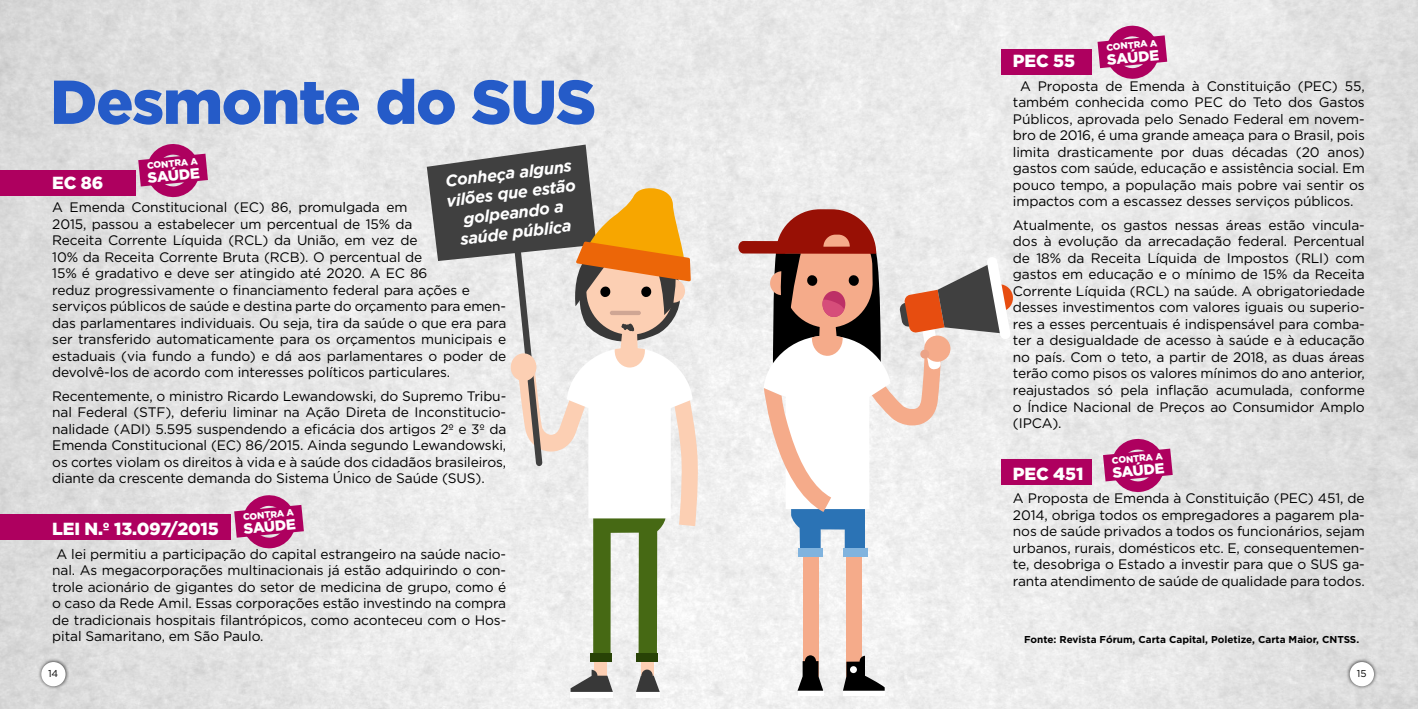
<style>
.page{position:relative;width:1418px;height:709px;background:#fff}
.page>*{position:absolute;margin:0;border:0;box-sizing:border-box;transform-origin:0 0}
.t1{font:900 61.75px "Gotham";letter-spacing:-.02em;color:#255bc8}
.t2{font:900 17.5px "Gotham";letter-spacing:-.01em;color:#fff}
.t3{font:italic 700 16.5px/19.8px "Gotham";color:#fff;text-align:center}
.t4{font:900 14.62px "Gotham";color:#fff}
.t5{font:13.75px/16.5px "Gotham";letter-spacing:-.01em;color:#000;text-align:justify}
.t6{font:700 10px "Gotham";color:#000}
.t7{font:10px "Gotham";color:#000}
.t8{font:900 9.25px "Gotham";color:#fff}
</style>
<div class="page">
<img style="left:0;top:0;width:1417px;height:709px">
<div style="left:594px;top:660px;width:13px;height:17px;background:#fccfb3"></div>
<div style="left:640px;top:660px;width:13px;height:17px;background:#fccfb3"></div>
<div style="left:570px;top:692px;width:42px;height:6px;background:#fff"></div>
<svg style="left:570px;top:669px;width:43px;height:23px"></svg>
<div style="left:635px;top:692px;width:24px;height:6px;background:#fff"></div>
<svg style="left:636px;top:669px;width:23px;height:23px"></svg>
<div style="left:590px;top:653px;width:22px;height:8px;background:#284206"></div>
<div style="left:636px;top:653px;width:22px;height:8px;background:#284206"></div>
<svg style="left:427px;top:145px;width:271px;height:515px"></svg>
<div style="left:0;top:170px;width:135px;height:26px;background:#ae005f"></div>
<div style="left:0;top:514px;width:230px;height:26px;background:#ae005f"></div>
<div style="left:1001px;top:49px;width:90px;height:25px;background:#ae005f"></div>
<div style="left:1001px;top:459px;width:90px;height:26px;background:#ae005f"></div>
<div style="left:802px;top:552px;width:16px;height:124px;background:#f5ab8a"></div>
<div style="left:846px;top:552px;width:16px;height:124px;background:#f5ab8a"></div>
<div style="left:843px;top:690px;width:41px;height:6px;background:#fff"></div>
<svg style="left:843px;top:655px;width:41px;height:35px"></svg>
<div style="left:850px;top:666px;width:7px;height:7px;background:#fff;border-radius:50%"></div>
<div style="left:797px;top:690px;width:26px;height:6px;background:#fff"></div>
<svg style="left:797px;top:655px;width:26px;height:35px"></svg>
<div style="left:798px;top:548px;width:24px;height:8px;background:#80b3de"></div>
<div style="left:843px;top:548px;width:24px;height:8px;background:#80b3de"></div>
<svg style="left:738px;top:209px;width:276px;height:343px"></svg>
<svg style="left:138px;top:141px;width:70px;height:62px;background:#c25b93"></svg>
<svg style="left:234px;top:492px;width:70px;height:62px;background:#c45c95"></svg>
<svg style="left:1102px;top:436px;width:70px;height:62px;background:#c55d96"></svg>
<svg style="left:1097px;top:23px;width:70px;height:62px;background:#c75f98"></svg>
<div style="left:37px;top:658px;width:32px;height:32px;background:#000;opacity:.75"></div>
<div style="left:41px;top:662px;width:25px;height:24px;background:#fff;border-radius:50%"></div>
<div style="left:1345px;top:658px;width:32px;height:32px;background:#000;opacity:.75"></div>
<div style="left:1349px;top:662px;width:24px;height:24px;background:#fff;border-radius:50%"></div>
<h1 class="t1" style="left:50px;top:59px;width:547px">Desmonte do SUS</h1>
<p class="t3" style="left:442px;top:171px;width:132px;rotate:-7deg">Conheça alguns vilões que estão golpeando a saúde pública</p>
<p class="t8" style="left:146px;top:160px;width:53px;rotate:-6deg">CONTRA A</p>
<p class="t4" style="left:147px;top:168px;width:54px;rotate:-6deg">SAÚDE</p>
<p class="t2" style="left:52px;top:170px;width:53px">EC 86</p>
<p class="t5" style="left:52px;top:199px;width:455px;text-align:left">A Emenda Constitucional (EC) 86, promulgada em<br>2015, passou a estabelecer um percentual de 15% da<br>Receita Corrente Líquida (RCL) da União, em vez de<br>10% da Receita Corrente Bruta (RCB). O percentual de<br>15% é gradativo e deve ser atingido até 2020. A EC 86<br>reduz progressivamente o financiamento federal para ações e serviços públicos de saúde e destina parte do orçamento para emen&shy;das parlamentares individuais. Ou seja, tira da saúde o que era para ser transferido automaticamente para os orçamentos municipais e estaduais (via fundo a fundo) e dá aos parlamentares o poder de devolvê-los de acordo com interesses políticos particulares.</p>
<p class="t5" style="left:52px;top:387px;width:455px">Recentemente, o ministro Ricardo Lewandowski, do Supremo Tribu&shy;nal Federal (STF), deferiu liminar na Ação Direta de Inconstitucio&shy;nalidade (ADI) 5.595 suspendendo a eficácia dos artigos 2º e 3º da Emenda Constitucional (EC) 86/2015. Ainda segundo Lewandowski, os cortes violam os direitos à vida e à saúde dos cidadãos brasileiros, diante da crescente demanda do Sistema Único de Saúde (SUS).</p>
<p class="t2" style="left:52px;top:517px;width:168px">LEI N.º 13.097/2015</p>
<p class="t5" style="left:52px;top:545px;width:455px">A lei permitiu a participação do capital estrangeiro na saúde nacio&shy;nal. As megacorporações multinacionais já estão adquirindo o con&shy;trole acionário de gigantes do setor de medicina de grupo, como é o caso da Rede Amil. Essas corporações estão investindo na compra de tradicionais hospitais filantrópicos, como aconteceu com o Hos&shy;pital Samaritano, em São Paulo.</p>
<p class="t8" style="left:242px;top:511px;width:53px;rotate:-6deg">CONTRA A</p>
<p class="t4" style="left:242px;top:519px;width:54px;rotate:-6deg">SAÚDE</p>
<p class="t8" style="left:1105px;top:41px;width:53px;rotate:-6deg">CONTRA A</p>
<p class="t4" style="left:1105px;top:50px;width:54px;rotate:-6deg">SAÚDE</p>
<p class="t2" style="left:1012px;top:49px;width:64px">PEC 55</p>
<p class="t5" style="left:1012px;top:77px;width:353px;text-indent:7px">A Proposta de Emenda à Constituição (PEC) 55, também conhecida como PEC do Teto dos Gastos Públicos, aprovada pelo Senado Federal em novem&shy;bro de 2016, é uma grande ameaça para o Brasil, pois limita drasticamente por duas décadas (20 anos) gastos com saúde, educação e assistência social. Em pouco tempo, a população mais pobre vai sentir os impactos com a escassez desses serviços públicos.</p>
<p class="t5" style="left:1012px;top:216px;width:353px">Atualmente, os gastos nessas áreas estão vincula&shy;dos à evolução da arrecadação federal. Percentual de 18% da Receita Líquida de Impostos (RLI) com gastos em educação e o mínimo de 15% da Receita Corrente Líquida (RCL) na saúde. A obrigatoriedade desses investimentos com valores iguais ou superio&shy;res a esses percentuais é indispensável para comba&shy;ter a desigualdade de acesso à saúde e à educação no país. Com o teto, a partir de 2018, as duas áreas terão como pisos os valores mínimos do ano anterior, reajustados só pela inflação acumulada, conforme o Índice Nacional de Preços ao Consumidor Amplo (IPCA).</p>
<p class="t2" style="left:1012px;top:461px;width:72px">PEC 451</p>
<p class="t5" style="left:1012px;top:490px;width:353px">A Proposta de Emenda à Constituição (PEC) 451, de 2014, obriga todos os empregadores a pagarem pla&shy;nos de saúde privados a todos os funcionários, sejam urbanos, rurais, domésticos etc. E, consequentemen&shy;te, desobriga o Estado a investir para que o SUS ga&shy;ranta atendimento de saúde de qualidade para todos.</p>
<p class="t8" style="left:1111px;top:454px;width:53px;rotate:-6deg">CONTRA A</p>
<p class="t4" style="left:1111px;top:463px;width:54px;rotate:-6deg">SAÚDE</p>
<p class="t6" style="left:1024px;top:633px;width:336px">Fonte: Revista Fórum, Carta Capital, Poletize, Carta Maior, CNTSS.</p>
<p class="t7" style="left:48px;top:667px;width:12px">14</p>
<p class="t7" style="left:1356px;top:667px;width:11px">15</p>
</div>
